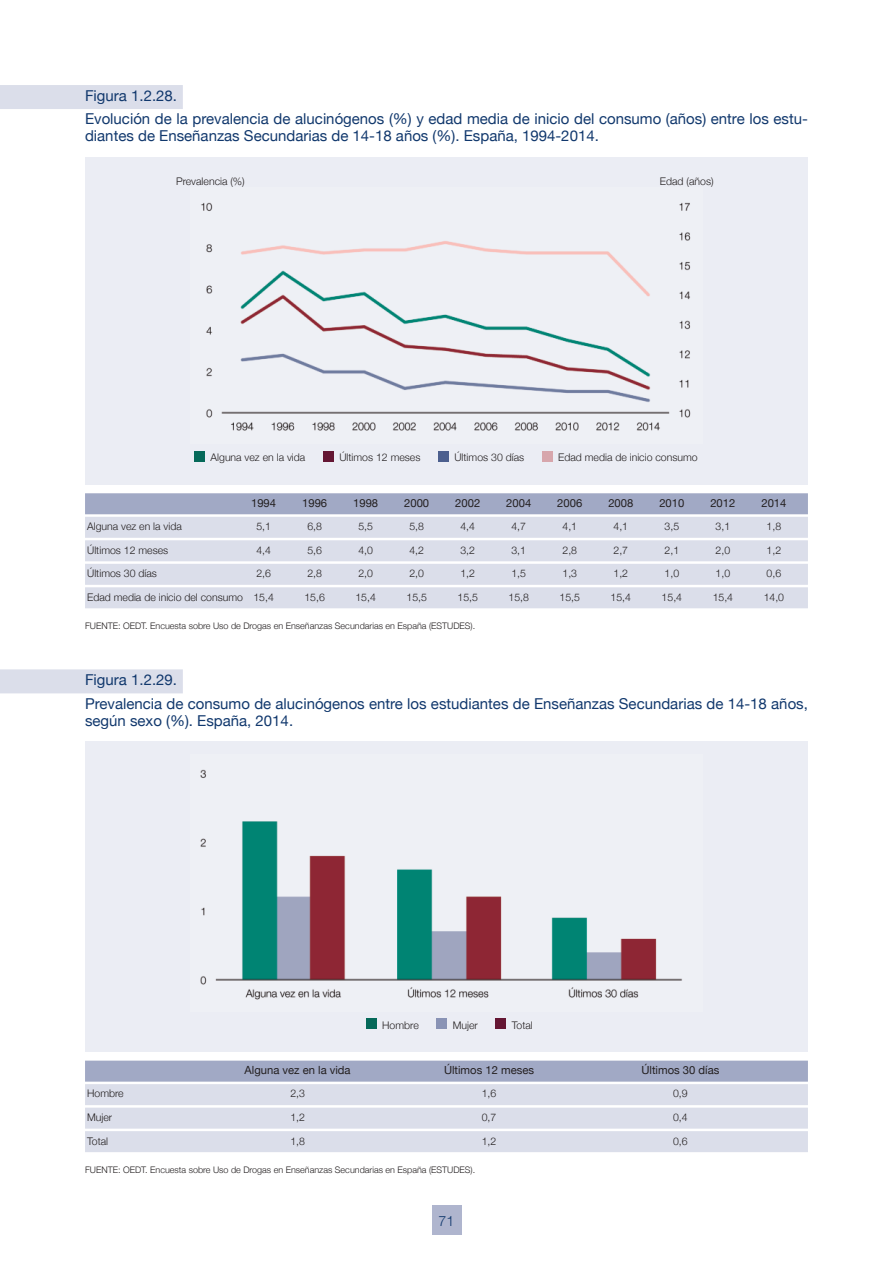
<style>
.page{position:relative;width:893px;height:1263px;background:#fff}
.page>*{position:absolute;margin:0;border:0;box-sizing:border-box;transform-origin:0 0}
.t1{font:15px/23.7px "Helvetica Neue";color:#11386d}
.t2{font:300 14.25px "Helvetica Neue";color:#11386d}
.t3{font:11.25px "Helvetica Neue";color:#231f20}
.t4{font:300 10.5px "Helvetica Neue";color:#231f20}
.t5{font:300 9px "Helvetica Neue";color:#231f20}
</style>
<div class="page">
<div style="left:432px;top:1205px;width:29px;height:30px;background:#afb5ce"></div>
<div style="left:0;top:85px;width:183px;height:24px;background:#dbdeea"></div>
<div style="left:85px;top:157px;width:723px;height:328px;background:#ebedf4"></div>
<img style="left:201px;top:202px;width:490px;height:229px">
<div style="left:194px;top:451px;width:11px;height:10px;background:#056959"></div>
<div style="left:323px;top:451px;width:10px;height:10px;background:#641633"></div>
<div style="left:438px;top:451px;width:11px;height:10px;background:#4c5f8e"></div>
<div style="left:542px;top:451px;width:10px;height:10px;background:#d7a6ac"></div>
<div style="left:85px;top:493px;width:723px;height:21px;background:#a1a9c5"></div>
<div style="left:85px;top:517px;width:723px;height:21px;background:#dbdeea"></div>
<div style="left:85px;top:540px;width:723px;height:21px;background:#dbdeea"></div>
<div style="left:85px;top:564px;width:723px;height:21px;background:#dbdeea"></div>
<div style="left:85px;top:587px;width:723px;height:21px;background:#dbdeea"></div>
<div style="left:0;top:669px;width:183px;height:24px;background:#dbdeea"></div>
<div style="left:85px;top:742px;width:723px;height:310px;background:#ebedf4"></div>
<img style="left:200px;top:769px;width:482px;height:231px">
<div style="left:366px;top:1018px;width:10px;height:11px;background:#056959"></div>
<div style="left:495px;top:1018px;width:11px;height:11px;background:#641633"></div>
<div style="left:436px;top:1018px;width:11px;height:11px;background:#8993b5"></div>
<div style="left:85px;top:1061px;width:723px;height:21px;background:#a1a9c5"></div>
<div style="left:85px;top:1084px;width:723px;height:21px;background:#dbdeea"></div>
<div style="left:85px;top:1108px;width:723px;height:21px;background:#dbdeea"></div>
<div style="left:85px;top:1131px;width:723px;height:21px;background:#dbdeea"></div>
<h1 class="t1" style="left:85px;top:83px;width:724px">Figura 1.2.28.<br>Evolución de la prevalencia de alucinógenos (%) y edad media de inicio del consumo (años) entre los estu-</h1>
<h1 class="t1" style="left:85px;top:124px;width:515px">diantes de Enseñanzas Secundarias de 14-18 años (%). España, 1994-2014.</h1>
<p class="t4" style="left:176px;top:174px;width:70px">Prevalencia (%)</p>
<p class="t4" style="left:660px;top:174px;width:55px">Edad (años)</p>
<p class="t4" style="left:211px;top:451px;width:96px">Alguna vez en la vida</p>
<p class="t4" style="left:339px;top:451px;width:83px">Últimos 12 meses</p>
<p class="t4" style="left:454px;top:451px;width:71px">Últimos 30 días</p>
<p class="t4" style="left:558px;top:451px;width:141px">Edad media de inicio consumo</p>
<p class="t3" style="left:251px;top:496px;width:27px">1994</p>
<p class="t3" style="left:302px;top:496px;width:27px">1996</p>
<p class="t3" style="left:353px;top:496px;width:27px">1998</p>
<p class="t3" style="left:404px;top:496px;width:27px">2000</p>
<p class="t3" style="left:455px;top:496px;width:27px">2002</p>
<p class="t3" style="left:506px;top:496px;width:27px">2004</p>
<p class="t3" style="left:557px;top:496px;width:27px">2006</p>
<p class="t3" style="left:608px;top:496px;width:27px">2008</p>
<p class="t3" style="left:659px;top:496px;width:27px">2010</p>
<p class="t3" style="left:710px;top:496px;width:27px">2012</p>
<p class="t3" style="left:761px;top:496px;width:27px">2014</p>
<p class="t4" style="left:87px;top:520px;width:96px">Alguna vez en la vida</p>
<p class="t4" style="left:256px;top:520px;width:16px">5,1</p>
<p class="t4" style="left:307px;top:520px;width:16px">6,8</p>
<p class="t4" style="left:358px;top:520px;width:16px">5,5</p>
<p class="t4" style="left:409px;top:520px;width:16px">5,8</p>
<p class="t4" style="left:460px;top:520px;width:16px">4,4</p>
<p class="t4" style="left:511px;top:520px;width:16px">4,7</p>
<p class="t4" style="left:562px;top:520px;width:16px">4,1</p>
<p class="t4" style="left:613px;top:520px;width:16px">4,1</p>
<p class="t4" style="left:665px;top:520px;width:16px">3,5</p>
<p class="t4" style="left:716px;top:520px;width:16px">3,1</p>
<p class="t4" style="left:767px;top:520px;width:16px">1,8</p>
<p class="t4" style="left:87px;top:543px;width:83px">Últimos 12 meses</p>
<p class="t4" style="left:256px;top:543px;width:16px">4,4</p>
<p class="t4" style="left:307px;top:543px;width:16px">5,6</p>
<p class="t4" style="left:358px;top:543px;width:16px">4,0</p>
<p class="t4" style="left:409px;top:543px;width:16px">4,2</p>
<p class="t4" style="left:460px;top:543px;width:16px">3,2</p>
<p class="t4" style="left:511px;top:543px;width:16px">3,1</p>
<p class="t4" style="left:562px;top:543px;width:16px">2,8</p>
<p class="t4" style="left:613px;top:543px;width:16px">2,7</p>
<p class="t4" style="left:665px;top:543px;width:16px">2,1</p>
<p class="t4" style="left:716px;top:543px;width:16px">2,0</p>
<p class="t4" style="left:767px;top:543px;width:16px">1,2</p>
<p class="t4" style="left:87px;top:567px;width:71px">Últimos 30 días</p>
<p class="t4" style="left:256px;top:567px;width:16px">2,6</p>
<p class="t4" style="left:307px;top:567px;width:16px">2,8</p>
<p class="t4" style="left:358px;top:567px;width:16px">2,0</p>
<p class="t4" style="left:409px;top:567px;width:16px">2,0</p>
<p class="t4" style="left:460px;top:567px;width:16px">1,2</p>
<p class="t4" style="left:511px;top:567px;width:16px">1,5</p>
<p class="t4" style="left:562px;top:567px;width:16px">1,3</p>
<p class="t4" style="left:613px;top:567px;width:16px">1,2</p>
<p class="t4" style="left:665px;top:567px;width:16px">1,0</p>
<p class="t4" style="left:716px;top:567px;width:16px">1,0</p>
<p class="t4" style="left:767px;top:567px;width:16px">0,6</p>
<p class="t4" style="left:87px;top:590px;width:188px">Edad media de inicio del consumo 15,4</p>
<p class="t4" style="left:304px;top:590px;width:22px">15,6</p>
<p class="t4" style="left:355px;top:590px;width:22px">15,4</p>
<p class="t4" style="left:406px;top:590px;width:22px">15,5</p>
<p class="t4" style="left:457px;top:590px;width:22px">15,5</p>
<p class="t4" style="left:509px;top:590px;width:22px">15,8</p>
<p class="t4" style="left:560px;top:590px;width:22px">15,5</p>
<p class="t4" style="left:611px;top:590px;width:22px">15,4</p>
<p class="t4" style="left:662px;top:590px;width:22px">15,4</p>
<p class="t4" style="left:713px;top:590px;width:22px">15,4</p>
<p class="t4" style="left:764px;top:590px;width:22px">14,0</p>
<p class="t5" style="left:85px;top:620px;width:392px">FUENTE: OEDT. Encuesta sobre Uso de Drogas en Enseñanzas Secundarias en España (ESTUDES).</p>
<h1 class="t1" style="left:85px;top:667px;width:724px">Figura 1.2.29.<br>Prevalencia de consumo de alucinógenos entre los estudiantes de Enseñanzas Secundarias de 14-18 años,</h1>
<h1 class="t1" style="left:85px;top:708px;width:210px">según sexo (%). España, 2014.</h1>
<p class="t4" style="left:382px;top:1018px;width:38px">Hombre</p>
<p class="t4" style="left:453px;top:1018px;width:27px">Mujer</p>
<p class="t4" style="left:512px;top:1018px;width:23px">Total</p>
<p class="t3" style="left:245px;top:1063px;width:108px">Alguna vez en la vida</p>
<p class="t3" style="left:444px;top:1063px;width:92px">Últimos 12 meses</p>
<p class="t3" style="left:641px;top:1063px;width:79px">Últimos 30 días</p>
<p class="t4" style="left:87px;top:1087px;width:38px">Hombre</p>
<p class="t4" style="left:290px;top:1087px;width:16px">2,3</p>
<p class="t4" style="left:482px;top:1087px;width:16px">1,6</p>
<p class="t4" style="left:673px;top:1087px;width:16px">0,9</p>
<p class="t4" style="left:87px;top:1111px;width:27px">Mujer</p>
<p class="t4" style="left:290px;top:1111px;width:16px">1,2</p>
<p class="t4" style="left:482px;top:1111px;width:16px">0,7</p>
<p class="t4" style="left:673px;top:1111px;width:16px">0,4</p>
<p class="t4" style="left:87px;top:1134px;width:23px">Total</p>
<p class="t4" style="left:290px;top:1134px;width:16px">1,8</p>
<p class="t4" style="left:482px;top:1134px;width:16px">1,2</p>
<p class="t4" style="left:673px;top:1134px;width:16px">0,6</p>
<p class="t5" style="left:85px;top:1164px;width:392px">FUENTE: OEDT. Encuesta sobre Uso de Drogas en Enseñanzas Secundarias en España (ESTUDES).</p>
<h2 class="t2" style="left:439px;top:1212px;width:17px">71</h2>
</div>
